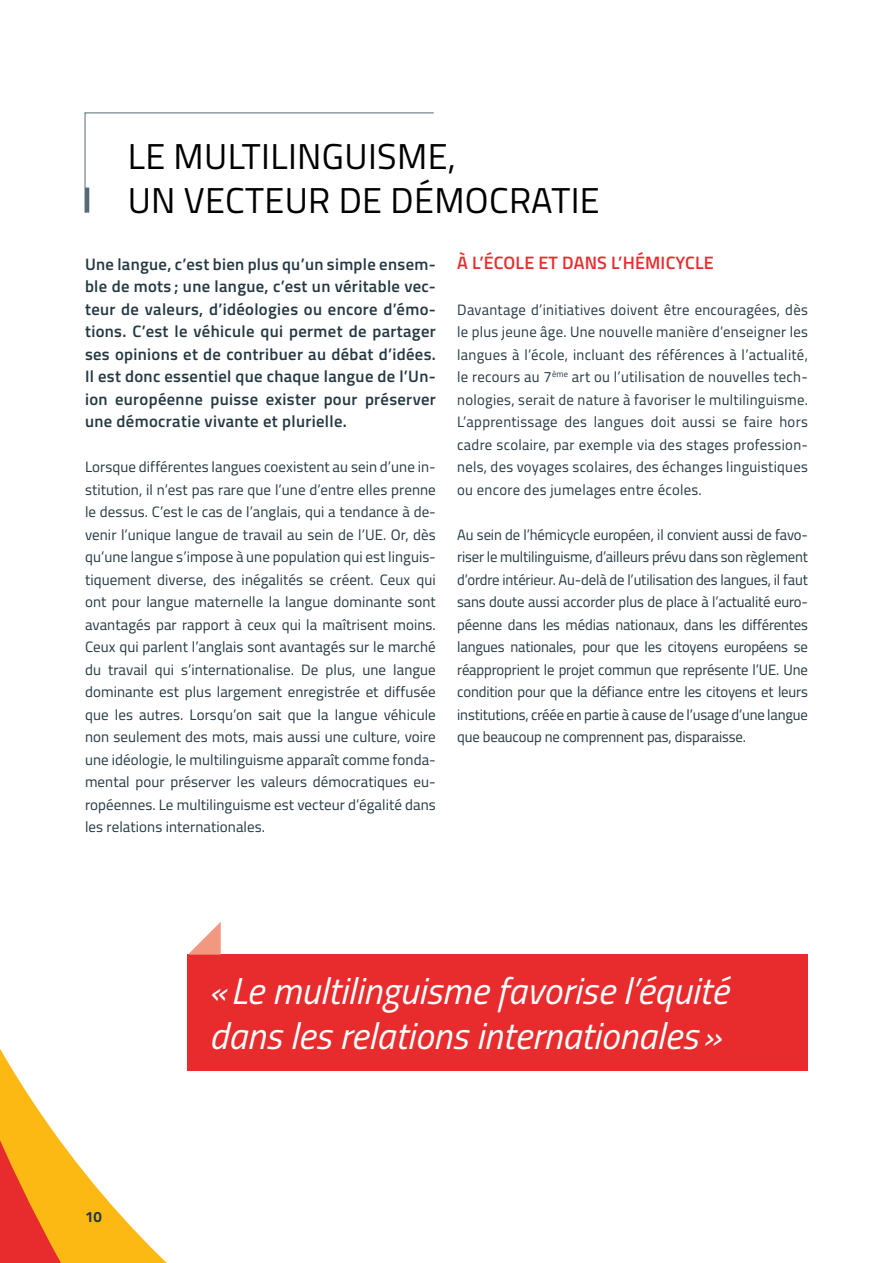
<style>
.page{position:relative;width:893px;height:1263px;background:#fff}
.page>*{position:absolute;margin:0;border:0;box-sizing:border-box;transform-origin:0 0}
.t1{font:italic 37.5px/45px "Titillium";color:#fff}
.t2{font:36px/43.2px "Titillium";letter-spacing:.01em;color:#000}
.t3{font:600 18px "Titillium";letter-spacing:.01em;color:#e82c2e}
.t4{font:600 16.5px/22.5px "Titillium";letter-spacing:.02em;color:#243842;text-align:justify}
.t5{font:15px/22.5px "Titillium";letter-spacing:.005em;color:#243842;text-align:justify}
.t6{font:700 15px "Titillium";color:#243842}
</style>
<div class="page">
<svg style="left:0;top:1049px;width:167px;height:214px"></svg>
<hr style="left:85px;top:113px;width:1px;height:100px;background:#556a75">
<hr style="left:85px;top:113px;width:349px;height:1px;background:#556a75">
<hr style="left:85px;top:188px;width:4px;height:25px;background:#556a75">
<div style="left:188px;top:955px;width:620px;height:116px;background:#e82c2e"></div>
<svg style="left:188px;top:922px;width:33px;height:33px"></svg>
<h2 class="t2" style="left:128px;top:133px;width:474px">LE MULTILINGUISME,<br>UN VECTEUR DE DÉMOCRATIE</h2>
<p class="t4" style="left:85px;top:252px;width:352px">Une langue, c’est bien plus qu’un simple ensem&shy;ble de mots ; une langue, c’est un véritable vec&shy;teur de valeurs, d’idéologies ou encore d’émo&shy;tions. C’est le véhicule qui permet de partager ses opinions et de contribuer au débat d’idées.<br>Il est donc essentiel que chaque langue de l’Un&shy;ion européenne puisse exister pour préserver une démocratie vivante et plurielle.</p>
<p class="t5" style="left:85px;top:455px;width:352px">Lorsque différentes langues coexistent au sein d’une in&shy;stitution, il n’est pas rare que l’une d’entre elles prenne le dessus. C’est le cas de l’anglais, qui a tendance à de&shy;venir l’unique langue de travail au sein de l’UE. Or, dès qu’une langue s’impose à une population qui est linguis&shy;tiquement diverse, des inégalités se créent. Ceux qui ont pour langue maternelle la langue dominante sont avantagés par rapport à ceux qui la maîtrisent moins.<br>Ceux qui parlent l’anglais sont avantagés sur le marché du travail qui s’internationalise. De plus, une langue dominante est plus largement enregistrée et diffusée que les autres. Lorsqu’on sait que la langue véhicule non seulement des mots, mais aussi une culture, voire une idéologie, le multilinguisme apparaît comme fonda&shy;mental pour préserver les valeurs démocratiques eu&shy;ropéennes. Le multilinguisme est vecteur d’égalité dans les relations internationales.</p>
<p class="t3" style="left:457px;top:249px;width:258px">À L’ÉCOLE ET DANS L’HÉMICYCLE</p>
<p class="t5" style="left:457px;top:297px;width:352px">Davantage d’initiatives doivent être encouragées, dès le plus jeune âge. Une nouvelle manière d’enseigner les langues à l’école, incluant des références à l’actualité, le recours au 7<sup>ème</sup> art ou l’utilisation de nouvelles tech&shy;nologies, serait de nature à favoriser le multilinguisme.<br>L’apprentissage des langues doit aussi se faire hors cadre scolaire, par exemple via des stages profession&shy;nels, des voyages scolaires, des échanges linguistiques ou encore des jumelages entre écoles.</p>
<p class="t5" style="left:457px;top:522px;width:352px">Au sein de l’hémicycle européen, il convient aussi de favo&shy;riser le multilinguisme, d’ailleurs prévu dans son règlement d’ordre intérieur. Au-delà de l’utilisation des langues, il faut sans doute aussi accorder plus de place à l’actualité euro&shy;péenne dans les médias nationaux, dans les différentes langues nationales, pour que les citoyens européens se réapproprient le projet commun que représente l’UE. Une condition pour que la défiance entre les citoyens et leurs institutions, créée en partie à cause de l’usage d’une langue que beaucoup ne comprennent pas, disparaisse.</p>
<p class="t6" style="left:85px;top:1205px;width:18px">10</p>
<h1 class="t1" style="left:209px;top:967px;width:521px">« Le multilinguisme favorise l’équité dans les relations internationales »</h1>
</div>
